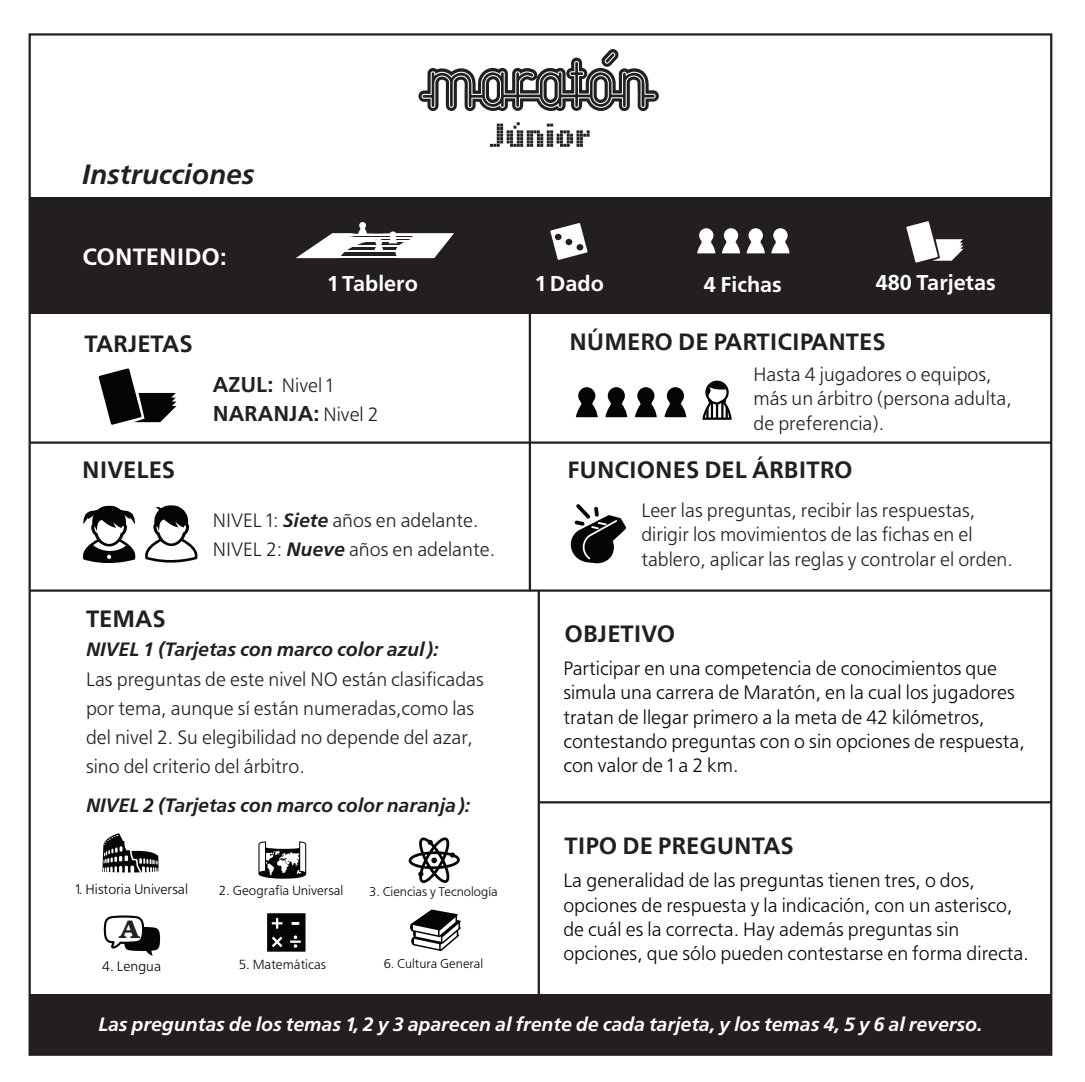
<style>
.page{position:relative;width:1085px;height:1082px;background:#fff}
.page>*{position:absolute;margin:0;border:0;box-sizing:border-box;transform-origin:0 0}
.t1{font:29.25px "Frutiger Bld Itlic";color:#231f20}
.t2{font:24.75px "Frutiger Bld";color:#231f20}
.t3{font:24.75px "Frutiger Bld";color:#fff}
.t4{font:900 24.75px "Iowan Old Style";color:#231f20}
.t5{font:22.5px "Frutiger Bld";color:#fff}
.t6{font:22.5px "Frutiger Bld";color:#231f20}
.t7{font:20.25px/24.3px "Frutiger";color:#231f20}
.t8{font:20.25px/24.3px "Frutiger";color:#050504}
.t9{font:20.25px "Frutiger Bld Itlic";color:#fff}
.t10{font:20.25px "Frutiger Bld Itlic";color:#231f20}
.t11{font:14.62px "Frutiger";color:#050504}
.t12{font:13.95px "Frutiger";color:#050504}
.t13{font:13.5px "Frutiger";color:#050504}
.s1{font-family:"Frutiger Bld";font-size:22.5px}
.s2{font-family:"Frutiger";font-size:20.25px}
.s3{font-family:"Frutiger Bld Itlic"}
</style>
<div class="page">
<div style="left:29px;top:33px;width:1023px;height:1022px;background:#fff;border:2px solid #231f20"></div>
<div style="left:30px;top:197px;width:1021px;height:117px;background:#231f20"></div>
<svg style="left:906px;top:221px;width:57px;height:41px"></svg>
<svg style="left:550px;top:223px;width:37px;height:37px"></svg>
<svg style="left:296px;top:222px;width:158px;height:36px"></svg>
<svg style="left:697px;top:228px;width:18px;height:25px"></svg>
<svg style="left:722px;top:228px;width:18px;height:25px"></svg>
<svg style="left:746px;top:228px;width:18px;height:25px"></svg>
<svg style="left:771px;top:228px;width:18px;height:25px"></svg>
<div style="left:30px;top:994px;width:1021px;height:60px;background:#231f20"></div>
<svg style="left:418px;top:49px;width:240px;height:62px"></svg>
<svg style="left:98px;top:368px;width:78px;height:57px"></svg>
<svg style="left:576px;top:387px;width:21px;height:30px"></svg>
<svg style="left:605px;top:387px;width:22px;height:30px"></svg>
<svg style="left:635px;top:387px;width:21px;height:30px"></svg>
<svg style="left:664px;top:387px;width:22px;height:30px"></svg>
<svg style="left:702px;top:380px;width:30px;height:40px"></svg>
<svg style="left:570px;top:504px;width:56px;height:59px"></svg>
<svg style="left:258px;top:841px;width:48px;height:37px"></svg>
<svg style="left:102px;top:833px;width:57px;height:39px"></svg>
<svg style="left:408px;top:837px;width:52px;height:45px"></svg>
<svg style="left:410px;top:909px;width:51px;height:41px"></svg>
<svg style="left:490px;top:122px;width:99px;height:25px"></svg>
<svg style="left:82px;top:505px;width:54px;height:58px"></svg>
<svg style="left:145px;top:505px;width:53px;height:57px"></svg>
<hr style="left:30px;top:589px;width:1021px;height:2px;background:#231f20">
<hr style="left:30px;top:441px;width:1021px;height:2px;background:#231f20">
<hr style="left:538px;top:801px;width:513px;height:2px;background:#231f20">
<hr style="left:528px;top:303px;width:3px;height:288px;background:#231f20">
<hr style="left:537px;top:590px;width:3px;height:404px;background:#231f20">
<svg style="left:103px;top:915px;width:57px;height:40px"></svg>
<svg style="left:267px;top:913px;width:38px;height:38px"></svg>
<h1 class="t1" style="left:82px;top:155px;width:174px">Instrucciones</h1>
<p class="t3" style="left:83px;top:240px;width:146px">CONTENIDO:</p>
<p class="t5" style="left:329px;top:268px;width:90px">1 Tablero</p>
<p class="t5" style="left:536px;top:268px;width:69px">1 Dado</p>
<p class="t5" style="left:703px;top:269px;width:79px">4 Fichas</p>
<p class="t5" style="left:875px;top:267px;width:122px">480 Tarjetas</p>
<p class="t2" style="left:84px;top:327px;width:110px">TARJETAS</p>
<p class="t2" style="left:82px;top:453px;width:95px">NIVELES</p>
<p class="t7" style="left:213px;top:374px;width:122px"><span class="s1">AZUL:</span> Nivel 1</p>
<p class="t6" style="left:213px;top:398px;width:167px">NARANJA: <span class="s2">Nivel 2</span></p>
<p class="t7" style="left:213px;top:507px;width:284px;line-height:29.2px">NIVEL 1: <span class="s3">Siete</span> años en adelante.<br>NIVEL 2: <span class="s3">Nueve</span> años en adelante.</p>
<p class="t2" style="left:86px;top:601px;width:81px">TEMAS</p>
<p class="t10" style="left:86px;top:636px;width:354px">NIVEL 1 (Tarjetas con marco color azul):</p>
<p class="t7" style="left:86px;top:665px;width:399px;line-height:29.2px">Las preguntas de este nivel NO están clasificadas por tema, aunque sí están numeradas,como las del nivel 2. Su elegibilidad no depende del azar, sino del criterio del árbitro.</p>
<p class="t10" style="left:86px;top:791px;width:385px">NIVEL 2 (Tarjetas con marco color naranja):</p>
<p class="t11" style="left:75px;top:879px;width:114px">1. Historia Universal</p>
<p class="t4" style="left:119px;top:912px;width:23px">A</p>
<p class="t11" style="left:102px;top:956px;width:60px">4. Lengua</p>
<p class="t12" style="left:219px;top:881px;width:126px">2. Geografía Universal</p>
<p class="t12" style="left:239px;top:954px;width:89px">5. Matemáticas</p>
<p class="t13" style="left:369px;top:882px;width:130px">3. Ciencias y Tecnología</p>
<p class="t13" style="left:383px;top:953px;width:101px">6. Cultura General</p>
<p class="t2" style="left:569px;top:325px;width:318px">NÚMERO DE PARTICIPANTES</p>
<p class="t7" style="left:753px;top:364px;width:260px">Hasta 4 jugadores o equipos, más un árbitro (persona adulta, de preferencia).</p>
<p class="t2" style="left:567px;top:453px;width:287px">FUNCIONES DEL ÁRBITRO</p>
<p class="t7" style="left:641px;top:499px;width:373px">Leer las preguntas, recibir las respuestas, dirigir los movimientos de las fichas en el tablero, aplicar las reglas y controlar el orden.</p>
<p class="t2" style="left:564px;top:617px;width:112px">OBJETIVO</p>
<p class="t8" style="left:563px;top:657px;width:463px">Participar en una competencia de conocimientos que simula una carrera de Maratón, en la cual los jugadores tratan de llegar primero a la meta de 42 kilómetros, contestando preguntas con o sin opciones de respuesta, con valor de 1 a 2 km.</p>
<p class="t2" style="left:564px;top:829px;width:231px">TIPO DE PREGUNTAS</p>
<p class="t8" style="left:563px;top:870px;width:467px">La generalidad de las preguntas tienen tres, o dos, opciones de respuesta y la indicación, con un asterisco, de cuál es la correcta. Hay además preguntas sin opciones, que sólo pueden contestarse en forma directa.</p>
<p class="t9" style="left:98px;top:1010px;width:885px">Las preguntas de los temas 1, 2 y 3 aparecen al frente de cada tarjeta, y los temas 4, 5 y 6 al reverso.</p>
</div>
